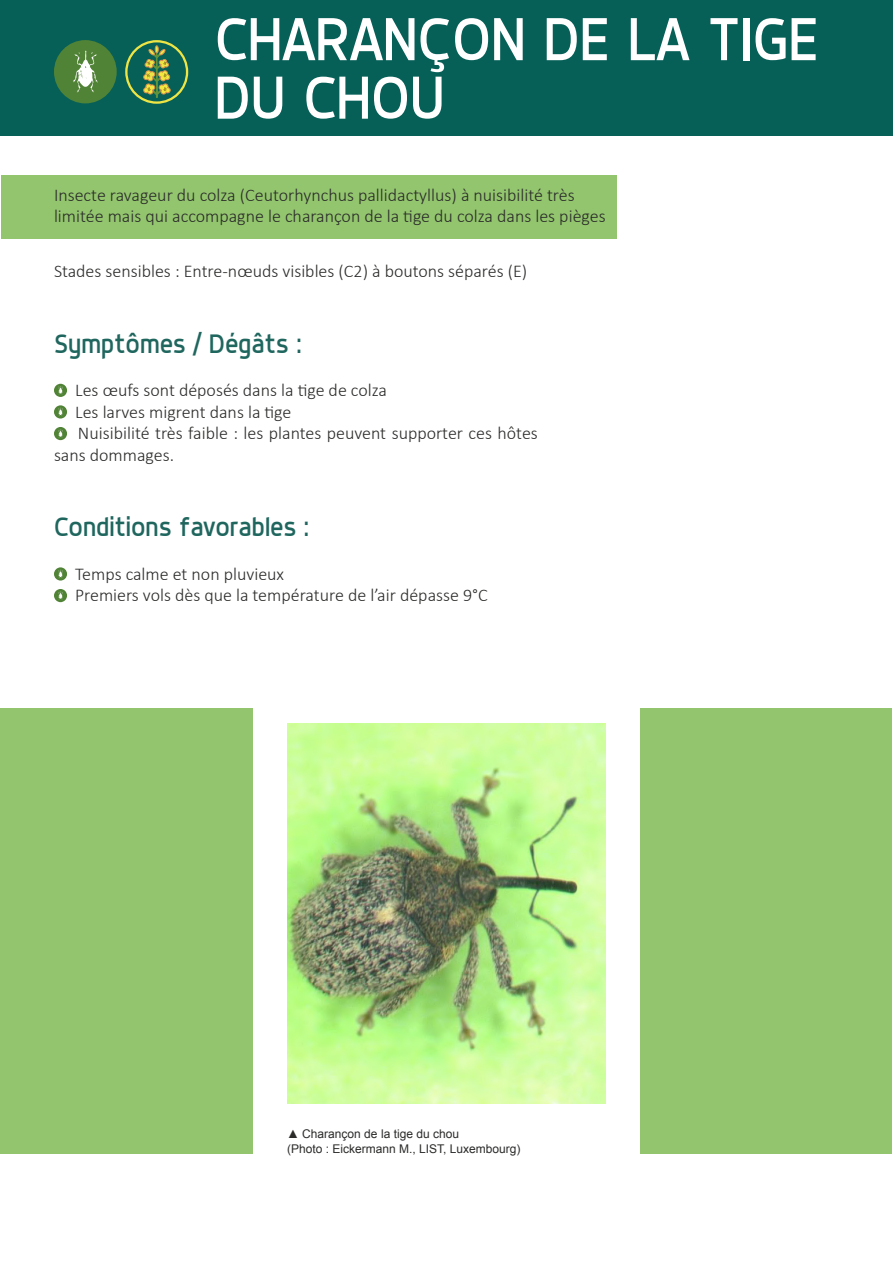
<style>
.page{position:relative;width:893px;height:1263px;background:#fff}
.page>*{position:absolute;margin:0;border:0;box-sizing:border-box;transform-origin:0 0}
.t1{font:61.5px/58.5px "Dyno";color:#fff}
.t2{font:27px "Dyno";color:#1f665e}
.t3{font:300 18px/21.6px "Calibri";color:#2b2b2a}
.t4{font:12px/14.4px "Arial";color:#2b2b2a}
</style>
<div class="page">
<div style="left:1px;top:708px;width:891px;height:446px;background:#92c56d"></div>
<div style="left:253px;top:697px;width:387px;height:462px;background:#fff"></div>
<div style="left:0;top:0;width:893px;height:135px;background:#066058"></div>
<div style="left:54px;top:40px;width:63px;height:63px;background:#518336;border-radius:50%"></div>
<div style="left:54px;top:384px;width:13px;height:13px;background:#518336;border-radius:50%"></div>
<svg style="left:58px;top:386px;width:5px;height:9px"></svg>
<div style="left:54px;top:405px;width:13px;height:13px;background:#518336;border-radius:50%"></div>
<svg style="left:58px;top:408px;width:5px;height:8px"></svg>
<div style="left:54px;top:427px;width:13px;height:13px;background:#518336;border-radius:50%"></div>
<svg style="left:58px;top:429px;width:5px;height:9px"></svg>
<div style="left:54px;top:567px;width:13px;height:13px;background:#518336;border-radius:50%"></div>
<svg style="left:58px;top:570px;width:5px;height:8px"></svg>
<div style="left:54px;top:589px;width:13px;height:13px;background:#518336;border-radius:50%"></div>
<svg style="left:58px;top:591px;width:5px;height:9px"></svg>
<div style="left:1px;top:175px;width:615px;height:63px;background:#92c56d"></div>
<div style="left:125px;top:40px;width:63px;height:64px;border:2px solid #eee545;border-radius:50%"></div>
<svg style="left:143px;top:45px;width:28px;height:53px"></svg>
<svg style="left:73px;top:51px;width:25px;height:41px"></svg>
<img style="left:287px;top:723px;width:319px;height:381px">
<h1 class="t1" style="left:215px;top:9px;width:605px">CHARANÇON DE LA TIGE<br>DU CHOU</h1>
<p class="t3" style="left:54px;top:184px;width:553px">Insecte ravageur du colza (Ceutorhynchus pallidactyllus) à nuisibilité très limitée mais qui accompagne le charançon de la tige du colza dans les pièges</p>
<p class="t3" style="left:54px;top:260px;width:475px">Stades sensibles : Entre-nœuds visibles (C2) à boutons séparés (E)</p>
<h2 class="t2" style="left:54px;top:328px;width:249px">Symptômes / Dégâts :</h2>
<p class="t3" style="left:75px;top:379px;width:313px">Les œufs sont déposés dans la tige de colza</p>
<p class="t3" style="left:75px;top:401px;width:218px">Les larves migrent dans la tige</p>
<p class="t3" style="left:78px;top:422px;width:461px">Nuisibilité très faible : les plantes peuvent supporter ces hôtes</p>
<p class="t3" style="left:54px;top:444px;width:122px">sans dommages.</p>
<h2 class="t2" style="left:54px;top:511px;width:257px">Conditions favorables :</h2>
<p class="t3" style="left:75px;top:563px;width:414px">Temps calme et non pluvieux<br>Premiers vols dès que la température de l’air dépasse 9°C</p>
<p class="t4" style="left:287px;top:1127px;width:235px">▲ Charançon de la tige du chou<br>(Photo : Eickermann M., LIST, Luxembourg)</p>
</div>
